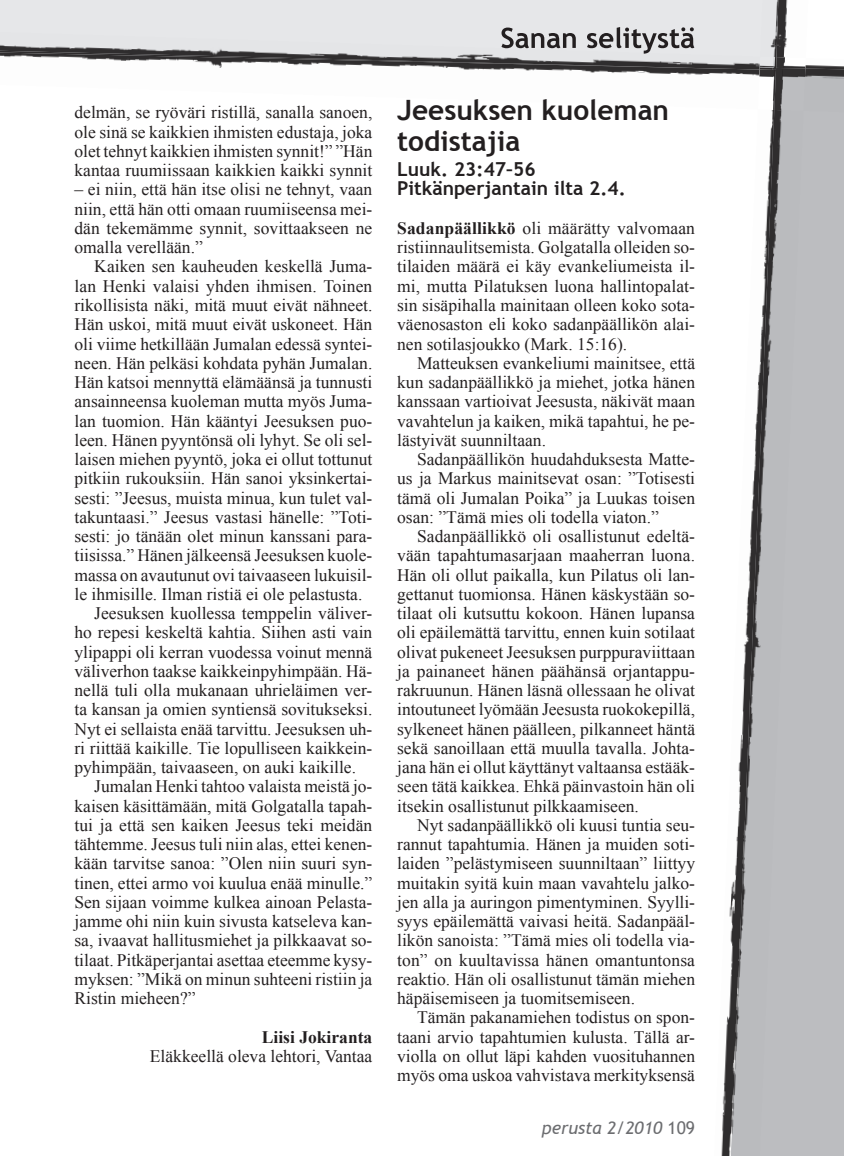
<style>
.page{position:relative;width:844px;height:1156px;background:#fff}
.page>*{position:absolute;margin:0;border:0;box-sizing:border-box;transform-origin:0 0}
.t1{font:700 28px/31.5px "Trebuchet MS";color:#231f20}
.t2{font:700 19.25px/19.2px "Trebuchet MS";color:#231f20}
.t3{font:17.5px/19.2px "Times New Roman";color:#231f20;text-align:justify}
.t4{font:italic 17.5px "Trebuchet MS";color:#6c6d70}
.t5{font:700 17.5px "Times New Roman";color:#231f20}
.s1{font-weight:700}
.s2{font-style:normal}
</style>
<div class="page">
<div style="left:809px;top:113px;width:34px;height:1043px;background:#bcbdc0"></div>
<div style="left:0;top:0;width:712px;height:32px;background:#e6e7e9"></div>
<img style="left:525px;top:65px;width:318px;height:10px">
<img style="left:809px;top:69px;width:34px;height:44px">
<img style="left:0;top:32px;width:712px;height:38px">
<img style="left:712px;top:0;width:97px;height:1156px">
<img style="left:730px;top:110px;width:73px;height:1046px">
<img style="left:759px;top:0;width:19px;height:57px">
<img style="left:757px;top:57px;width:48px;height:53px">
<svg style="left:773px;top:57px;width:3px;height:13px"></svg>
<img style="left:774px;top:68px;width:31px;height:43px">
<img style="left:759px;top:57px;width:14px;height:13px">
<svg style="left:501px;top:27px;width:193px;height:27px;background:#aeaeaf"></svg>
<p class="t3" style="left:74px;top:103px;width:299px">delmän, se ryöväri ristillä, sanalla sanoen, ole sinä se kaikkien ihmisten edustaja, joka olet tehnyt kaikkien ihmisten synnit!” ”Hän kantaa ruumiissaan kaikkien kaikki synnit</p>
<p class="t3" style="left:74px;top:180px;width:299px">– ei niin, että hän itse olisi ne tehnyt, vaan niin, että hän otti omaan ruumiiseensa mei&shy;dän tekemämme synnit, sovittaakseen ne omalla verellään.”</p>
<p class="t3" style="left:94px;top:257px;width:279px">Kaiken sen kauheuden keskellä Juma-</p>
<p class="t3" style="left:74px;top:276px;width:299px">lan Henki valaisi yhden ihmisen. Toinen</p>
<p class="t3" style="left:74px;top:295px;width:299px">rikollisista näki, mitä muut eivät nähneet.</p>
<p class="t3" style="left:74px;top:315px;width:299px">Hän uskoi, mitä muut eivät uskoneet. Hän</p>
<p class="t3" style="left:74px;top:334px;width:299px">oli viime hetkillään Jumalan edessä syntei-</p>
<p class="t3" style="left:74px;top:353px;width:299px">neen. Hän pelkäsi kohdata pyhän Jumalan.</p>
<p class="t3" style="left:74px;top:372px;width:299px">Hän katsoi mennyttä elämäänsä ja tunnusti</p>
<p class="t3" style="left:74px;top:392px;width:299px">ansainneensa kuoleman mutta myös Juma-</p>
<p class="t3" style="left:74px;top:411px;width:299px">lan tuomion. Hän kääntyi Jeesuksen puo-</p>
<p class="t3" style="left:74px;top:430px;width:299px">leen. Hänen pyyntönsä oli lyhyt. Se oli sel-</p>
<p class="t3" style="left:74px;top:449px;width:299px">laisen miehen pyyntö, joka ei ollut tottunut</p>
<p class="t3" style="left:74px;top:469px;width:299px">pitkiin rukouksiin. Hän sanoi yksinkertai-</p>
<p class="t3" style="left:74px;top:488px;width:299px">sesti: ”Jeesus, muista minua, kun tulet val-</p>
<p class="t3" style="left:74px;top:507px;width:299px">takuntaasi.” Jeesus vastasi hänelle: ”Toti-</p>
<p class="t3" style="left:74px;top:526px;width:299px">sesti: jo tänään olet minun kanssani para-</p>
<p class="t3" style="left:74px;top:546px;width:299px">tiisissa.” Hänen jälkeensä Jeesuksen kuole-</p>
<p class="t3" style="left:74px;top:565px;width:299px">massa on avautunut ovi taivaaseen lukuisil-</p>
<p class="t3" style="left:74px;top:584px;width:289px">le ihmisille. Ilman ristiä ei ole pelastusta.</p>
<p class="t3" style="left:94px;top:603px;width:279px">Jeesuksen kuollessa temppelin väliver-</p>
<p class="t3" style="left:74px;top:623px;width:299px">ho repesi keskeltä kahtia. Siihen asti vain</p>
<p class="t3" style="left:74px;top:642px;width:299px">ylipappi oli kerran vuodessa voinut mennä</p>
<p class="t3" style="left:74px;top:661px;width:299px">väliverhon taakse kaikkeinpyhimpään. Hä-</p>
<p class="t3" style="left:74px;top:680px;width:299px">nellä tuli olla mukanaan uhrieläimen ver-</p>
<p class="t3" style="left:74px;top:700px;width:299px">ta kansan ja omien syntiensä sovitukseksi.</p>
<p class="t3" style="left:74px;top:719px;width:299px">Nyt ei sellaista enää tarvittu. Jeesuksen uh-</p>
<p class="t3" style="left:74px;top:738px;width:299px">ri riittää kaikille. Tie lopulliseen kaikkein-</p>
<p class="t3" style="left:74px;top:757px;width:283px">pyhimpään, taivaaseen, on auki kaikille.</p>
<p class="t3" style="left:94px;top:777px;width:279px">Jumalan Henki tahtoo valaista meistä jo-</p>
<p class="t3" style="left:74px;top:796px;width:299px">kaisen käsittämään, mitä Golgatalla tapah-</p>
<p class="t3" style="left:74px;top:815px;width:299px">tui ja että sen kaiken Jeesus teki meidän</p>
<p class="t3" style="left:74px;top:834px;width:299px">tähtemme. Jeesus tuli niin alas, ettei kenen-</p>
<p class="t3" style="left:74px;top:854px;width:299px">kään tarvitse sanoa: ”Olen niin suuri syn-</p>
<p class="t3" style="left:74px;top:873px;width:299px">tinen, ettei armo voi kuulua enää minulle.”</p>
<p class="t3" style="left:74px;top:892px;width:299px">Sen sijaan voimme kulkea ainoan Pelasta-</p>
<p class="t3" style="left:74px;top:911px;width:299px">jamme ohi niin kuin sivusta katseleva kan-</p>
<p class="t3" style="left:74px;top:931px;width:299px">sa, ivaavat hallitusmiehet ja pilkkaavat so-</p>
<p class="t3" style="left:74px;top:950px;width:299px">tilaat. Pitkäperjantai asettaa eteemme kysy-</p>
<p class="t3" style="left:74px;top:969px;width:299px">myksen: ”Mikä on minun suhteeni ristiin ja</p>
<p class="t3" style="left:74px;top:988px;width:123px">Ristin mieheen?”</p>
<p class="t5" style="left:262px;top:1027px;width:112px">Liisi Jokiranta</p>
<p class="t3" style="left:150px;top:1046px;width:224px">Eläkkeellä oleva lehtori, Vantaa</p>
<h1 class="t1" style="left:397px;top:94px;width:273px">Jeesuksen kuoleman todistajia</h1>
<p class="t2" style="left:397px;top:159px;width:230px">Luuk. 23:47–56<br>Pitkänperjantain ilta 2.4.</p>
<p class="t3" style="left:397px;top:218px;width:299px"><span class="s1">Sadanpäällikkö</span> oli määrätty valvomaan ristiinnaulitsemista. Golgatalla olleiden so&shy;tilaiden määrä ei käy evankeliumeista il&shy;mi, mutta Pilatuksen luona hallintopalat&shy;sin sisä pihalla mainitaan olleen koko sota&shy;väenosaston eli koko sadanpäällikön alai&shy;nen sotilasjoukko (Mark. 15:16).</p>
<p class="t3" style="left:397px;top:353px;width:299px;text-indent:20px">Matteuksen evankeliumi mainitsee, että kun sadanpäällikkö ja miehet, jotka hänen kanssaan vartioivat Jeesusta, näkivät maan vavahtelun ja kaiken, mikä tapahtui, he pe&shy;lästyivät suunniltaan.</p>
<p class="t3" style="left:397px;top:449px;width:299px;text-indent:20px">Sadanpäällikön huudahduksesta Matte&shy;us ja Markus mainitsevat osan: ”Totisesti tämä oli Jumalan Poika” ja Luukas toisen osan: ”Tämä mies oli todella viaton.”</p>
<p class="t3" style="left:397px;top:526px;width:299px;text-indent:20px">Sadanpäällikkö oli osallistunut edeltä&shy;vään tapahtumasarjaan maaherran luona.<br>Hän oli ollut paikalla, kun Pilatus oli lan&shy;gettanut tuomionsa. Hänen käskystään so&shy;tilaat oli kutsuttu kokoon. Hänen lupansa oli epäilemättä tarvittu, ennen kuin sotilaat olivat pukeneet Jeesuksen purppuraviittaan ja painaneet hänen päähänsä orjantappu&shy;rakruunun. Hänen läsnä ollessaan he olivat intoutuneet lyömään Jeesusta ruokokepillä, sylkeneet hänen päälleen, pilkanneet häntä sekä sanoillaan että muulla tavalla. Johta&shy;jana hän ei ollut käyttänyt valtaansa estääk&shy;seen tätä kaikkea. Ehkä päinvastoin hän oli itsekin osallistunut pilkkaamiseen.</p>
<p class="t3" style="left:397px;top:815px;width:299px;text-indent:20px">Nyt sadanpäällikkö oli kuusi tuntia seu&shy;rannut tapahtumia. Hänen ja muiden soti&shy;laiden ”pelästymiseen suunniltaan” liittyy muitakin syitä kuin maan vavahtelu jalko&shy;jen alla ja auringon pimentyminen. Syylli&shy;syys epäilemättä vaivasi heitä. Sadanpääl&shy;likön sanoista: ”Tämä mies oli todella via&shy;ton” on kuultavissa hänen omantuntonsa reak tio. Hän oli osallistunut tämän miehen häpäisemiseen ja tuomitsemiseen.</p>
<p class="t3" style="left:397px;top:1008px;width:299px;text-indent:20px">Tämän pakanamiehen todistus on spon&shy;taani arvio tapahtumien kulusta. Tällä ar&shy;violla on ollut läpi kahden vuosituhannen myös oma uskoa vahvistava merkityksensä</p>
<p class="t4" style="left:542px;top:1117px;width:154px">perusta 2/2010 <span class="s2">109</span></p>
</div>
